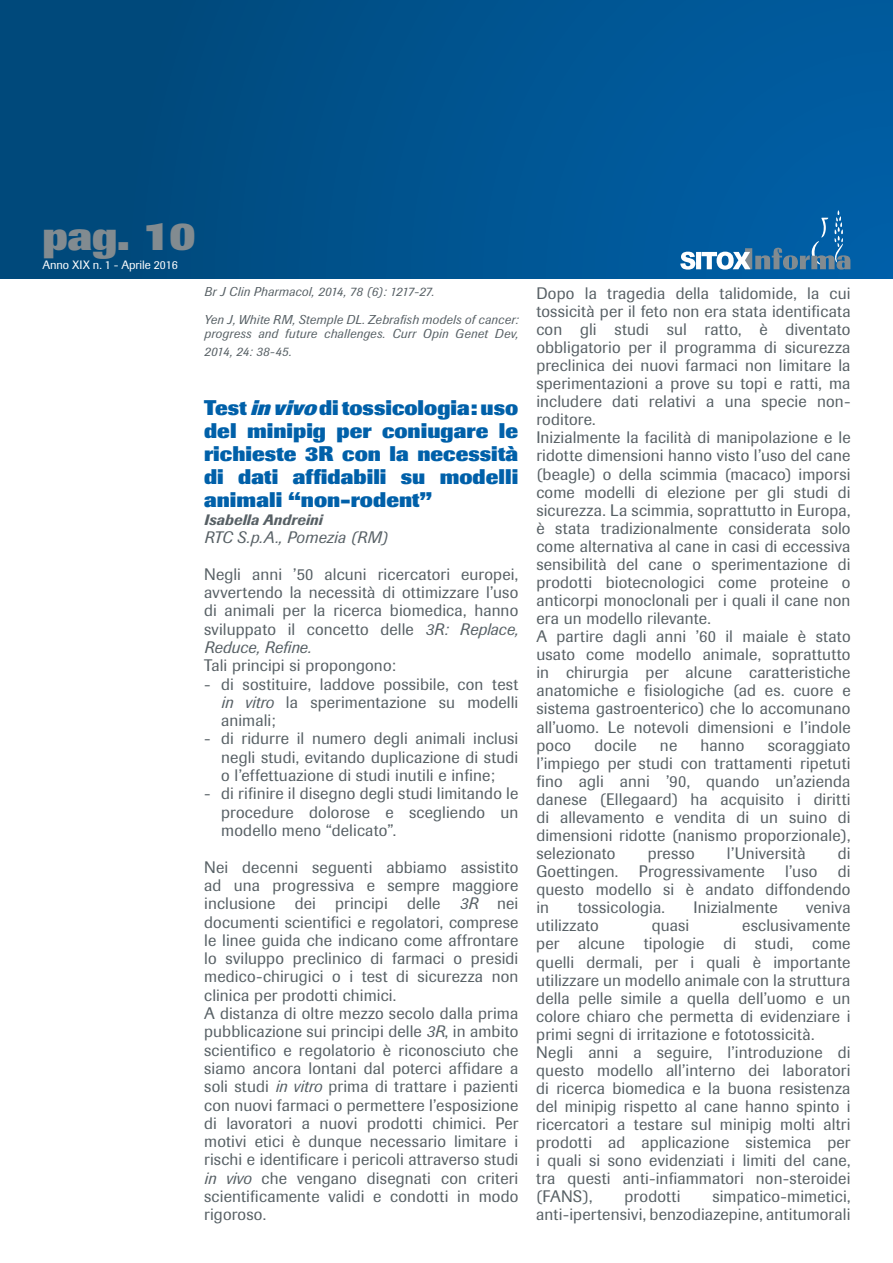
<style>
.page{position:relative;width:893px;height:1263px;background:#fff}
.page>*{position:absolute;margin:0;border:0;box-sizing:border-box;transform-origin:0 0}
.t1{font:800 40.5px "Imago";color:#828b90}
.t2{font:800 21px/22.8px "Imago";color:#0060a9;text-align:justify}
.t3{font:16.5px/18px "Imago";letter-spacing:.01em;color:#576065;text-align:justify}
.t4{font:italic 16.5px "Imago";letter-spacing:.01em;color:#576065}
.t5{font:italic 500 15px "Imago";letter-spacing:.015em;color:#576065}
.t6{font:italic 12.75px/27.6px "Imago";letter-spacing:.025em;color:#576065}
.t7{font:12px "Imago";letter-spacing:-.01em;color:#fff}
.s1{font-style:italic}
</style>
<div class="page">
<div style="left:0;top:0;width:893px;height:278px;background:linear-gradient(to right,#004777,#005fa5)"></div>
<svg style="left:680px;top:210px;width:170px;height:60px"></svg>
<h1 class="t1" style="left:43px;top:212px;width:155px">pag. 10</h1>
<p class="t7" style="left:43px;top:258px;width:137px">Anno XIX n. 1 - Aprile 2016</p>
<p class="t6" style="left:204px;top:278px;width:316px">Br J Clin Pharmacol, 2014, 78 (6): 1217-27.<br>Yen J, White RM, Stemple DL. Zebrafish models of cancer:</p>
<p class="t6" style="left:204px;top:324px;width:316px;line-height:18.3px">progress and future challenges. Curr Opin Genet Dev,<br>2014, 24: 38-45.</p>
<p class="t2" style="left:204px;top:397px;width:316px">Test <span class="s1">in vivo</span> di tossicologia: uso del minipig per coniugare le richieste 3R con la necessità di dati affidabili su modelli animali “non-rodent”</p>
<p class="t5" style="left:204px;top:511px;width:120px">Isabella Andreini</p>
<p class="t4" style="left:204px;top:528px;width:185px">RTC S.p.A., Pomezia (RM)</p>
<p class="t3" style="left:204px;top:565px;width:316px">Negli anni ’50 alcuni ricercatori europei, avvertendo la necessità di ottimizzare l’uso di animali per la ricerca biomedica, hanno sviluppato il concetto delle <span class="s1">3R: Replace, Reduce, Refine.</span></p>
<p class="t3" style="left:204px;top:657px;width:193px">Tali principi si propongono:</p>
<p class="t3" style="left:221px;top:675px;width:299px;text-indent:-17px">- di sostituire, laddove possibile, con test <span class="s1">in vitro</span> la sperimentazione su modelli animali;</p>
<p class="t3" style="left:221px;top:730px;width:299px;text-indent:-17px">- di ridurre il numero degli animali inclusi negli studi, evitando duplicazione di studi o l’effettuazione di studi inutili e infine;</p>
<p class="t3" style="left:221px;top:785px;width:299px;text-indent:-17px">- di rifinire il disegno degli studi limitando le procedure dolorose e scegliendo un modello meno “delicato”.</p>
<p class="t3" style="left:204px;top:858px;width:316px;text-align:left">Nei decenni seguenti abbiamo assistito ad una progressiva e sempre maggiore inclusione dei principi delle <span class="s1">3R</span> nei documenti scientifici e regolatori, comprese le linee guida che indicano come affrontare lo sviluppo preclinico di farmaci o presidi medico-chirugici o i test di sicurezza non clinica per prodotti chimici.<br>A distanza di oltre mezzo secolo dalla prima pubblicazione sui principi delle <span class="s1">3R</span>, in ambito scientifico e regolatorio è riconosciuto che siamo ancora lontani dal poterci affidare a soli studi <span class="s1">in vitro</span> prima di trattare i pazienti con nuovi farmaci o permettere l’esposizione di lavoratori a nuovi prodotti chimici. Per motivi etici è dunque necessario limitare i rischi e identificare i pericoli attraverso studi <span class="s1">in vivo</span> che vengano disegnati con criteri scientificamente validi e condotti in modo rigoroso.</p>
<p class="t3" style="left:536px;top:284px;width:316px;text-align:left">Dopo la tragedia della talidomide, la cui tossicità per il feto non era stata identificata con gli studi sul ratto, è diventato obbligatorio per il programma di sicurezza preclinica dei nuovi farmaci non limitare la sperimentazioni a prove su topi e ratti, ma includere dati relativi a una specie non&shy;roditore.<br>Inizialmente la facilità di manipolazione e le ridotte dimensioni hanno visto l’uso del cane (beagle) o della scimmia (macaco) imporsi come modelli di elezione per gli studi di sicurezza. La scimmia, soprattutto in Europa, è stata tradizionalmente considerata solo come alternativa al cane in casi di eccessiva sensibilità del cane o sperimentazione di prodotti biotecnologici come proteine o anticorpi monoclonali per i quali il cane non era un modello rilevante.<br>A partire dagli anni ’60 il maiale è stato usato come modello animale, soprattutto in chirurgia per alcune caratteristiche anatomiche e fisiologiche (ad es. cuore e sistema gastroenterico) che lo accomunano all’uomo. Le notevoli dimensioni e l’indole poco</p>
<p class="t3" style="left:595px;top:736px;width:44px">docile</p>
<p class="t3" style="left:660px;top:736px;width:19px">ne</p>
<p class="t3" style="left:701px;top:736px;width:45px">hanno</p>
<p class="t3" style="left:536px;top:736px;width:316px;text-indent:231px">scoraggiato l’impiego per studi con trattamenti ripetuti fino agli anni ’90, quando un’azienda danese (Ellegaard) ha acquisito i diritti di allevamento e vendita di un suino di dimensioni ridotte (nanismo proporzionale), selezionato</p>
<p class="t3" style="left:536px;top:844px;width:316px;text-indent:301px">di Goettingen. Progressivamente l’uso di questo modello si è andato diffondendo in</p>
<p class="t3" style="left:648px;top:844px;width:49px">presso</p>
<p class="t3" style="left:727px;top:844px;width:80px">l’Università</p>
<p class="t3" style="left:578px;top:898px;width:89px">tossicologia.</p>
<p class="t3" style="left:694px;top:898px;width:86px">Inizialmente</p>
<p class="t3" style="left:806px;top:898px;width:46px">veniva</p>
<p class="t3" style="left:536px;top:917px;width:64px">utilizzato</p>
<p class="t3" style="left:652px;top:917px;width:39px">quasi</p>
<p class="t3" style="left:536px;top:917px;width:316px;text-align:left;text-indent:206px">esclusivamente per alcune tipologie di studi, come quelli dermali, per i quali è importante utilizzare un modello animale con la struttura della pelle simile a quella dell’uomo e un colore chiaro che permetta di evidenziare i primi segni di irritazione e fototossicità.<br>Negli anni a seguire, l’introduzione di questo modello all’interno dei laboratori di ricerca biomedica e la buona resistenza del minipig rispetto al cane hanno spinto i ricercatori a testare sul minipig molti altri prodotti ad applicazione sistemica per i quali si sono evidenziati i limiti del cane, tra questi anti-infiammatori non-steroidei (FANS),</p>
<p class="t3" style="left:625px;top:1188px;width:57px">prodotti</p>
<p class="t3" style="left:536px;top:1188px;width:316px;text-align:right">simpatico-mimetici,<br>anti-ipertensivi, benzodiazepine, antitumorali</p>
</div>
